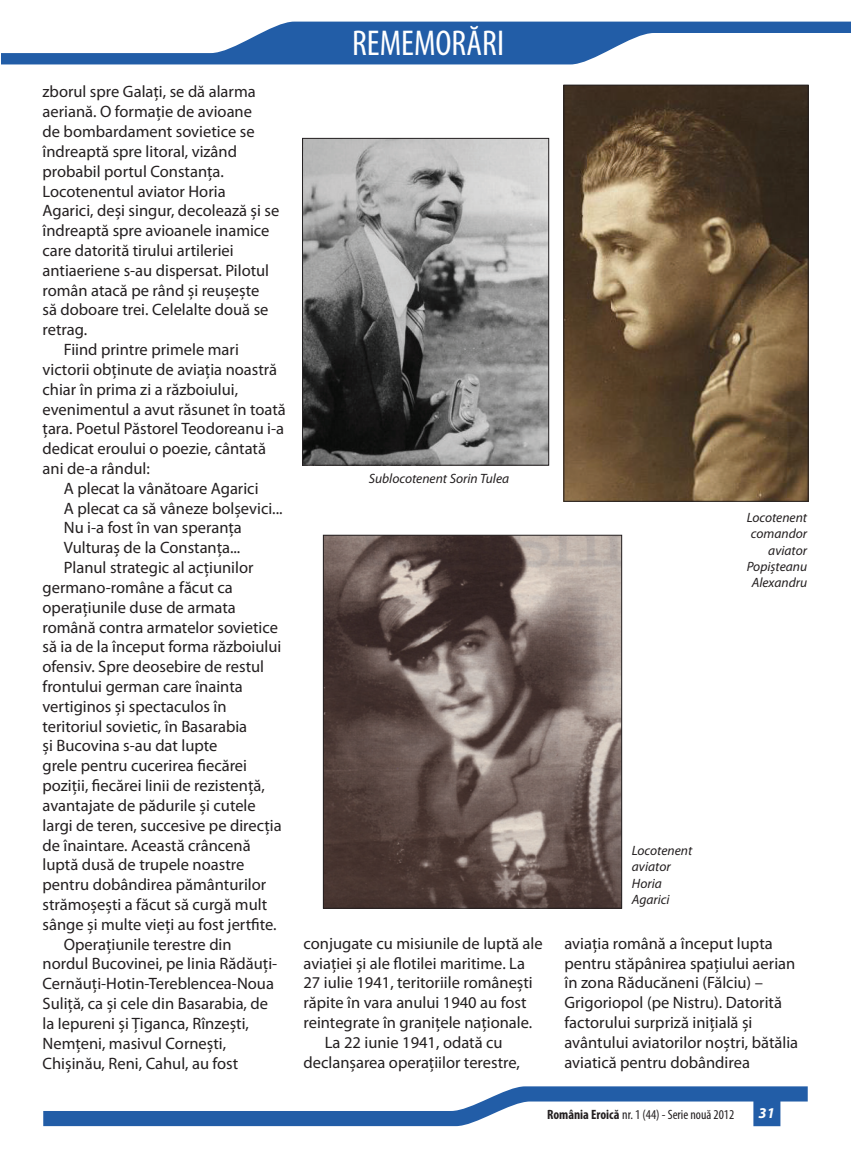
<style>
.page{position:relative;width:851px;height:1149px;background:#fff}
.page>*{position:absolute;margin:0;border:0;box-sizing:border-box;transform-origin:0 0}
.t1{font:condensed 36px "Myriad Pro";color:#fff}
.t2{font:16.5px/19.8px "Myriad Pro";color:#231f20}
.t3{font:italic 700 15px "Myriad Pro";color:#fff}
.t4{font:italic 13.5px/16.2px "Myriad Pro";color:#231f20;text-align:right}
.t5{font:condensed 13.5px "Myriad Pro";color:#231f20}
.s1{font-weight:700}
</style>
<div class="page">
<svg style="left:43px;top:1086px;width:764px;height:39px"></svg>
<svg style="left:1px;top:22px;width:849px;height:42px"></svg>
<img style="left:325px;top:537px;width:294px;height:369px">
<div style="left:323px;top:535px;width:298px;height:373px;border:1px solid #231f20"></div>
<img style="left:565px;top:87px;width:241px;height:412px">
<div style="left:563px;top:85px;width:245px;height:416px;border:1px solid #231f20"></div>
<img style="left:304px;top:140px;width:243px;height:323px">
<div style="left:302px;top:138px;width:247px;height:327px;border:1px solid #231f20"></div>
<p class="t2" style="left:43px;top:82px;width:215px">zborul spre Galaţi, se dă alarma</p>
<p class="t2" style="left:43px;top:102px;width:211px">aeriană. O formaţie de avioane</p>
<p class="t2" style="left:43px;top:121px;width:213px">de bombardament sovietice se</p>
<p class="t2" style="left:43px;top:141px;width:196px">îndreaptă spre litoral, vizând</p>
<p class="t2" style="left:43px;top:161px;width:183px">probabil portul Constanţa.</p>
<p class="t2" style="left:43px;top:181px;width:184px">Locotenentul aviator Horia</p>
<p class="t2" style="left:43px;top:201px;width:238px">Agarici, deşi singur, decolează şi se</p>
<p class="t2" style="left:43px;top:220px;width:228px">îndreaptă spre avioanele inamice</p>
<p class="t2" style="left:43px;top:240px;width:193px">care datorită tirului artileriei</p>
<p class="t2" style="left:43px;top:260px;width:228px">antiaeriene s-au dispersat. Pilotul</p>
<p class="t2" style="left:43px;top:280px;width:218px">român atacă pe rând şi reuşeşte</p>
<p class="t2" style="left:43px;top:300px;width:227px">să doboare trei. Celelalte două se</p>
<p class="t2" style="left:43px;top:319px;width:46px">retrag.</p>
<p class="t2" style="left:64px;top:339px;width:176px">Fiind printre primele mari</p>
<p class="t2" style="left:43px;top:359px;width:236px">victorii obţinute de aviaţia noastră</p>
<p class="t2" style="left:43px;top:379px;width:197px">chiar în prima zi a războiului,</p>
<p class="t2" style="left:43px;top:399px;width:245px">evenimentul a avut răsunet în toată</p>
<p class="t2" style="left:43px;top:418px;width:243px">ţara. Poetul Păstorel Teodoreanu i-a</p>
<p class="t2" style="left:43px;top:438px;width:225px">dedicat eroului o poezie, cântată</p>
<p class="t2" style="left:43px;top:458px;width:109px">ani de-a rândul:</p>
<p class="t2" style="left:64px;top:478px;width:196px">A plecat la vânătoare Agarici</p>
<p class="t2" style="left:64px;top:498px;width:220px">A plecat ca să vâneze bolşevici...</p>
<p class="t2" style="left:64px;top:517px;width:179px">Nu i-a fost în van speranţa</p>
<p class="t2" style="left:64px;top:537px;width:178px">Vulturaş de la Constanţa...</p>
<p class="t2" style="left:64px;top:557px;width:191px">Planul strategic al acţiunilor</p>
<p class="t2" style="left:43px;top:577px;width:192px">germano-române a făcut ca</p>
<p class="t2" style="left:43px;top:597px;width:195px">operaţiunile duse de armata</p>
<p class="t2" style="left:43px;top:616px;width:237px">română contra armatelor sovietice</p>
<p class="t2" style="left:43px;top:636px;width:240px">să ia de la început forma războiului</p>
<p class="t2" style="left:43px;top:656px;width:223px">ofensiv. Spre deosebire de restul</p>
<p class="t2" style="left:43px;top:676px;width:202px">frontului german care înainta</p>
<p class="t2" style="left:43px;top:696px;width:185px">vertiginos şi spectaculos în</p>
<p class="t2" style="left:43px;top:715px;width:206px">teritoriul sovietic, în Basarabia</p>
<p class="t2" style="left:43px;top:735px;width:176px">şi Bucovina s-au dat lupte</p>
<p class="t2" style="left:43px;top:755px;width:206px">grele pentru cucerirea fiecărei</p>
<p class="t2" style="left:43px;top:775px;width:224px">poziţii, fiecărei linii de rezistenţă,</p>
<p class="t2" style="left:43px;top:795px;width:215px">avantajate de pădurile şi cutele</p>
<p class="t2" style="left:43px;top:814px;width:240px">largi de teren, succesive pe direcţia</p>
<p class="t2" style="left:43px;top:834px;width:209px">de înaintare. Această crâncenă</p>
<p class="t2" style="left:43px;top:854px;width:203px">luptă dusă de trupele noastre</p>
<p class="t2" style="left:43px;top:874px;width:225px">pentru dobândirea pământurilor</p>
<p class="t2" style="left:43px;top:894px;width:226px">strămoşeşti a făcut să curgă mult</p>
<p class="t2" style="left:43px;top:913px;width:235px">sânge şi multe vieţi au fost jertfite.</p>
<p class="t2" style="left:64px;top:933px;width:169px">Operaţiunile terestre din</p>
<p class="t2" style="left:43px;top:953px;width:236px">nordul Bucovinei, pe linia Rădăuţi-</p>
<p class="t2" style="left:43px;top:973px;width:233px">Cernăuţi-Hotin-Tereblencea-Noua</p>
<p class="t2" style="left:43px;top:993px;width:227px">Suliţă, ca şi cele din Basarabia, de</p>
<p class="t2" style="left:43px;top:1012px;width:208px">la Iepureni şi Ţiganca, Rînzeşti,</p>
<p class="t2" style="left:43px;top:1032px;width:185px">Nemţeni, masivul Corneşti,</p>
<p class="t2" style="left:43px;top:1052px;width:197px">Chişinău, Reni, Cahul, au fost</p>
<p class="t1" style="left:352px;top:22px;width:153px">REMEMORĂRI</p>
<p class="t4" style="left:369px;top:470px;width:142px">Sublocotenent Sorin Tulea</p>
<p class="t4" style="left:746px;top:509px;width:62px">Locotenent comandor aviator<br>Popişteanu<br>Alexandru</p>
<p class="t2" style="left:303px;top:932px;width:241px">conjugate cu misiunile de luptă ale</p>
<p class="t2" style="left:303px;top:952px;width:223px">aviaţiei şi ale flotilei maritime. La</p>
<p class="t2" style="left:303px;top:972px;width:231px">27 iulie 1941, teritoriile româneşti</p>
<p class="t2" style="left:303px;top:992px;width:224px">răpite în vara anului 1940 au fost</p>
<p class="t2" style="left:303px;top:1012px;width:230px">reintegrate în graniţele naţionale.</p>
<p class="t2" style="left:325px;top:1031px;width:179px">La 22 iunie 1941, odată cu</p>
<p class="t2" style="left:303px;top:1051px;width:218px">declanşarea operaţiilor terestre,</p>
<p class="t4" style="left:631px;top:842px;width:62px;text-align:left">Locotenent aviator<br>Horia<br>Agarici</p>
<p class="t2" style="left:564px;top:932px;width:235px">aviaţia română a început lupta pentru stăpânirea spaţiului aerian în zona Răducăneni (Fălciu) – Grigoriopol (pe Nistru). Datorită factorului surpriză iniţială şi avântului aviatorilor noştri, bătălia aviatică pentru dobândirea</p>
<p class="t5" style="left:547px;top:1105px;width:189px"><span class="s1">România Eroică</span> nr. 1 (44) - Serie nouă 2012</p>
<p class="t3" style="left:758px;top:1102px;width:18px">31</p>
</div>
